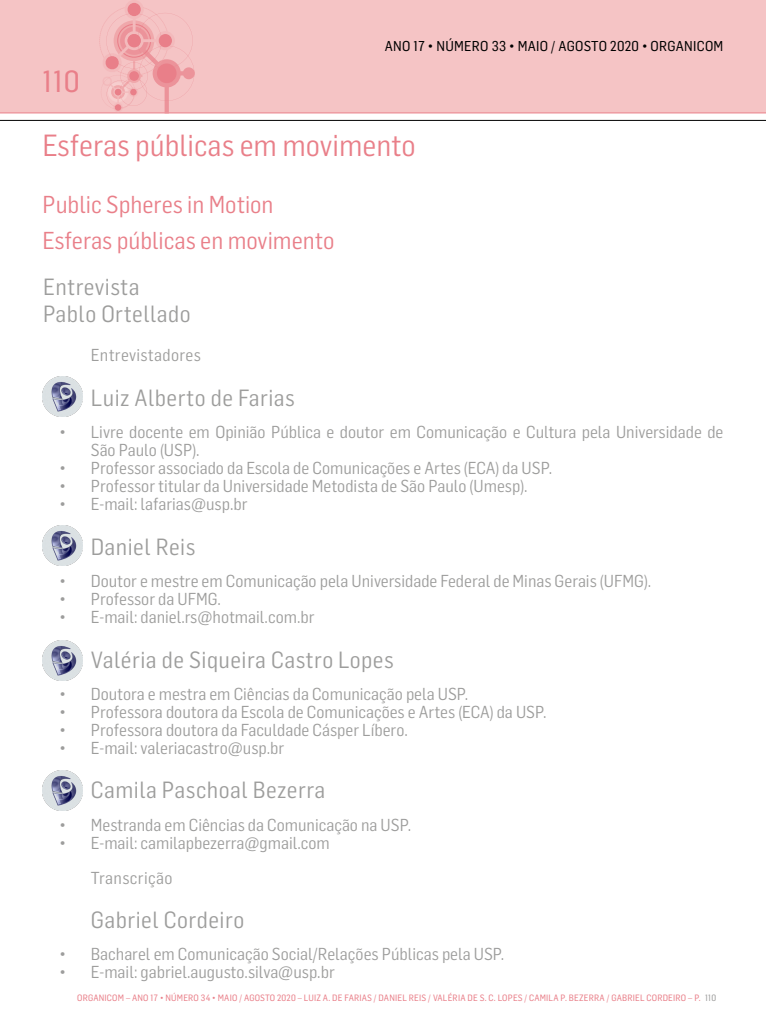
<style>
.page{position:relative;width:766px;height:1021px;background:#fff}
.page>*{position:absolute;margin:0;border:0;box-sizing:border-box;transform-origin:0 0}
.t1{font:30px "Flama Semicondensed";color:#e97f89}
.t2{font:30px "Flama Semicondensed Basic";color:#e97f89}
.t3{font:24px/36.5px "Flama Semicondensed";color:#e97f89}
.t4{font:23px/27.6px "Flama Semicondensed";letter-spacing:.02em;color:#9d9d9c}
.t5{font:17px/18px "Flama Semicondensed";color:#9d9d9c}
.t6{font:17px "Flama Semicondensed";letter-spacing:.02em;color:#9d9d9c}
.t7{font:14px "Flama Semicondensed Basic";letter-spacing:.02em;color:#000}
.t8{font:9px "Flama Semicondensed Basic";letter-spacing:.02em;color:#e97f89}
.s1{color:#9d9d9c}
</style>
<div class="page">
<div style="left:0;top:0;width:765px;height:113px;background:#f5c4c5"></div>
<svg style="left:99px;top:0;width:96px;height:113px;background:#f2b4b7"></svg>
<hr style="left:0;top:120px;width:765px;height:1px;background:#000">
<img style="left:43px;top:376px;width:39px;height:40px">
<img style="left:43px;top:526px;width:39px;height:39px">
<img style="left:43px;top:641px;width:39px;height:39px">
<img style="left:43px;top:770px;width:39px;height:40px">
<h1 class="t2" style="left:43px;top:62px;width:39px">110</h1>
<p class="t7" style="left:384px;top:37px;width:340px">ANO 17 • NÚMERO 33 • MAIO / AGOSTO 2020 • ORGANICOM</p>
<h1 class="t1" style="left:43px;top:126px;width:375px">Esferas públicas em movimento</h1>
<h2 class="t3" style="left:43px;top:185px;width:293px">Public Spheres in Motion<br>Esferas públicas en movimento</h2>
<h3 class="t4" style="left:43px;top:272px;width:149px">Entrevista<br>Pablo Ortellado</h3>
<p class="t6" style="left:91px;top:344px;width:112px">Entrevistadores</p>
<h3 class="t4" style="left:91px;top:383px;width:205px">Luiz Alberto de Farias</h3>
<p class="t5" style="left:91px;top:422px;width:634px;text-indent:-31px">• Livre docente em Opinião Pública e doutor em Comunicação e Cultura pela Universidade de<br>São Paulo (USP).</p>
<p class="t5" style="left:60px;top:458px;width:494px">• Professor associado da Escola de Comunicações e Artes (ECA) da USP.</p>
<p class="t5" style="left:60px;top:476px;width:469px">• Professor titular da Universidade Metodista de São Paulo (Umesp).</p>
<p class="t5" style="left:60px;top:494px;width:189px">• E-mail: lafarias@usp.br</p>
<h3 class="t4" style="left:91px;top:531px;width:106px">Daniel Reis</h3>
<p class="t5" style="left:60px;top:571px;width:593px">• Doutor e mestre em Comunicação pela Universidade Federal de Minas Gerais (UFMG).</p>
<p class="t5" style="left:60px;top:589px;width:163px">• Professor da UFMG.</p>
<p class="t5" style="left:60px;top:607px;width:256px">• E-mail: daniel.rs@hotmail.com.br</p>
<h3 class="t4" style="left:91px;top:644px;width:304px">Valéria de Siqueira Castro Lopes</h3>
<p class="t5" style="left:60px;top:684px;width:410px">• Doutora e mestra em Ciências da Comunicação pela USP.</p>
<p class="t5" style="left:60px;top:702px;width:488px">• Professora doutora da Escola de Comunicações e Artes (ECA) da USP.</p>
<p class="t5" style="left:60px;top:720px;width:350px">• Professora doutora da Faculdade Cásper Líbero.</p>
<p class="t5" style="left:60px;top:738px;width:226px">• E-mail: valeriacastro@usp.br</p>
<h3 class="t4" style="left:91px;top:775px;width:236px">Camila Paschoal Bezerra</h3>
<p class="t5" style="left:60px;top:814px;width:353px">• Mestranda em Ciências da Comunicação na USP.</p>
<p class="t5" style="left:91px;top:824px;width:240px;line-height:35px;text-indent:-31px">• E-mail: camilapbezerra@gmail.com<br>Transcrição</p>
<h3 class="t4" style="left:91px;top:905px;width:155px">Gabriel Cordeiro</h3>
<p class="t5" style="left:60px;top:944px;width:446px">• Bacharel em Comunicação Social/Relações Públicas pela USP.</p>
<p class="t5" style="left:60px;top:962px;width:277px">• E-mail: gabriel.augusto.silva@usp.br</p>
<p class="t8" style="left:77px;top:992px;width:640px">ORGANICOM – ANO 17 • NÚMERO 34 • MAIO / AGOSTO 2020 – LUIZ A. DE FARIAS / DANIEL REIS / VALÉRIA DE S. C. LOPES / CAMILA P. BEZERRA / GABRIEL CORDEIRO – P. <span class="s1">110</span></p>
</div>
